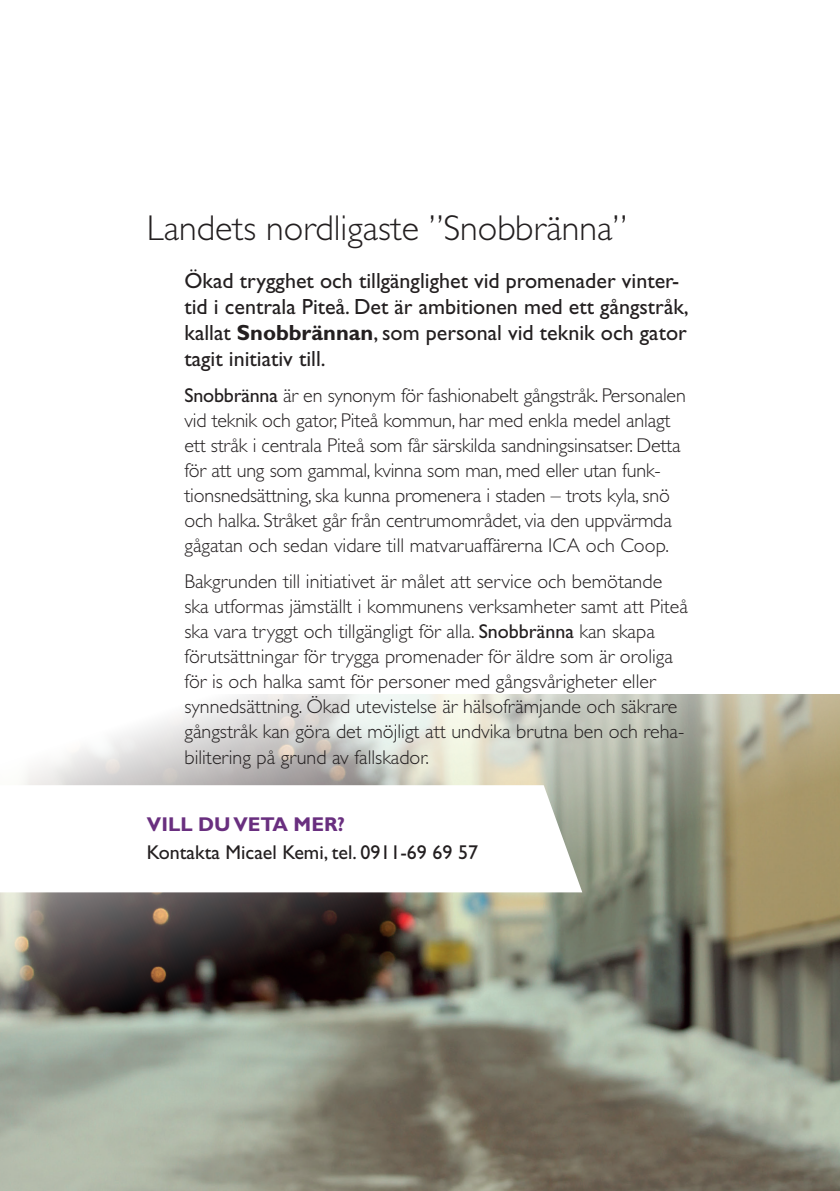
<style>
.page{position:relative;width:840px;height:1191px;background:#fff}
.page>*{position:absolute;margin:0;border:0;box-sizing:border-box;transform-origin:0 0}
.t1{font:300 36px "Gill Sans Std";color:#231f20}
.t2{font:22px/26px "Gill Sans Std";color:#231f20}
.t3{font:300 20px/25.2px "Gill Sans Std";color:#231f20}
.t4{font:20px/28px "Gill Sans Std";color:#231f20}
.s1{font-weight:700}
.s2{font-weight:400}
.s3{font-weight:700;color:#692f7f}
</style>
<div class="page">
<svg style="left:0;top:694px;width:839px;height:497px;background:#929183"></svg>
<svg style="left:0;top:785px;width:582px;height:107px"></svg>
<h2 class="t1" style="left:147px;top:208px;width:481px">Landets nordligaste ”Snobbränna”</h2>
<p class="t2" style="left:184px;top:267px;width:505px">Ökad trygghet och tillgänglighet vid promenader vinter&shy;tid i centrala Piteå. Det är ambitionen med ett gångstråk, kallat <span class="s1">Snobbrännan</span>, som personal vid teknik och gator tagit initiativ till.</p>
<p class="t3" style="left:184px;top:383px;width:502px"><span class="s2">Snobbränna</span> är en synonym för fashionabelt gångstråk. Personalen vid teknik och gator, Piteå kommun, har med enkla medel anlagt ett stråk i centrala Piteå som får särskilda sandningsinsatser. Detta för att ung som gammal, kvinna som man, med eller utan funk&shy;tionsnedsättning, ska kunna promenera i staden – trots kyla, snö och halka. Stråket går från centrumområdet, via den uppvärmda gågatan och sedan vidare till matvaruaffärerna ICA och Coop.</p>
<p class="t3" style="left:184px;top:569px;width:504px">Bakgrunden till initiativet är målet att service och bemötande ska utformas jämställt i kommunens verksamheter samt att Piteå ska vara tryggt och tillgängligt för alla. <span class="s2">Snobbränna</span> kan skapa förutsättningar för trygga promenader för äldre som är oroliga för is och halka samt för personer med gångsvårigheter eller synnedsättning. Ökad utevistelse är hälsofrämjande och säkrare gångstråk kan göra det möjligt att undvika brutna ben och reha&shy;bilitering på grund av fallskador.</p>
<p class="t4" style="left:147px;top:810px;width:332px"><span class="s3">VILL DU VETA MER?<br></span>Kontakta Micael Kemi, tel. 0911-69 69 57</p>
</div>
